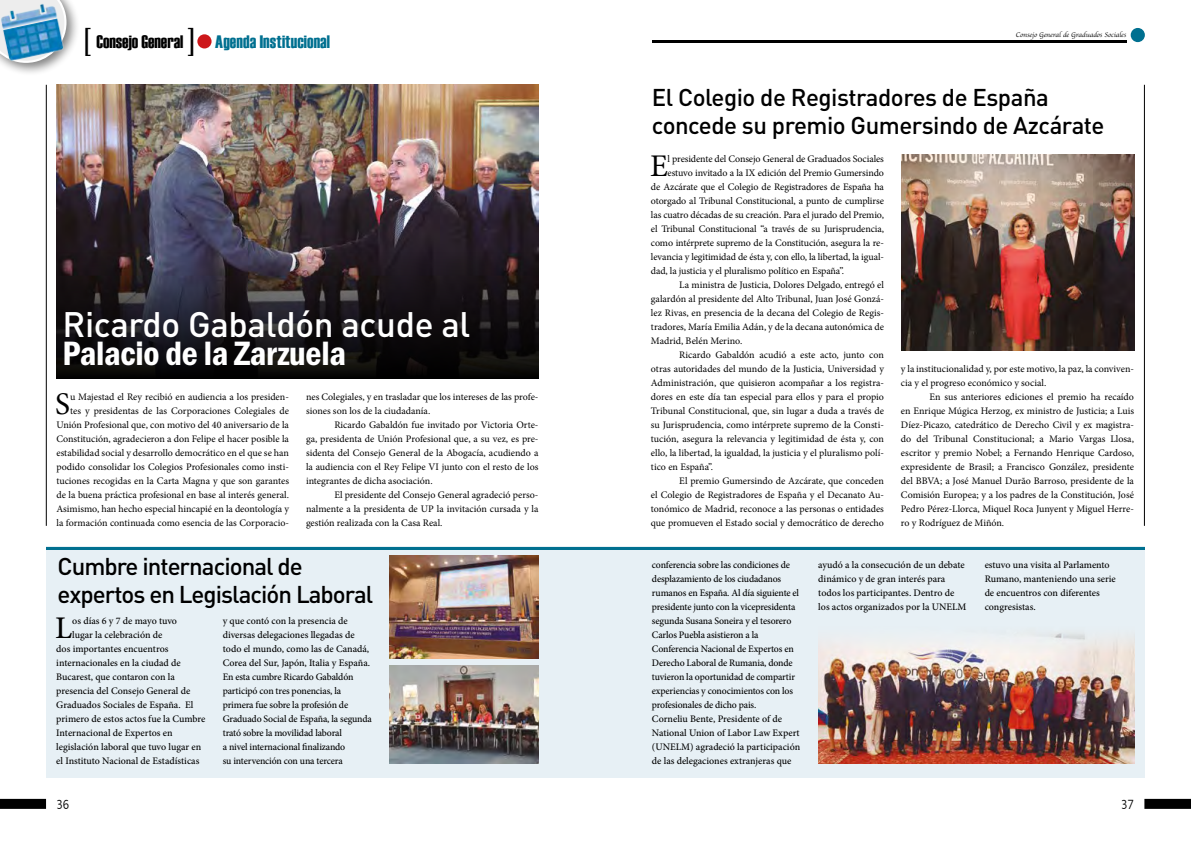
<style>
.page{position:relative;width:1191px;height:842px;background:#fff}
.page>*{position:absolute;margin:0;border:0;box-sizing:border-box;transform-origin:0 0}
.t1{font:40px "Haettenschweiler";color:#000}
.t2{font:500 35px "DIN Pro";letter-spacing:-.01em;color:#fff}
.t3{font:600 condensed 35px "Franklin Gothic";letter-spacing:-.01em;color:#fff}
.t4{font:31.5px "Minion Pro";color:#000}
.t5{font:500 31.5px "Minion Pro";color:#000}
.t6{font:500 24px/28px "DIN Pro";letter-spacing:-.03em;color:#000}
.t7{font:18px "Haettenschweiler";letter-spacing:.01em;color:#007090}
.t8{font:18px "Haettenschweiler";color:#000}
.t9{font:300 condensed 14px "Abadi";color:#000}
.t10{font:10px/14px "Minion Pro";letter-spacing:-.005em;color:#000;text-align:justify}
.t11{font:500 10px/14px "Minion Pro";letter-spacing:-.01em;color:#000}
.t12{font:7px "Apple Chancery";color:#000}
</style>
<div class="page">
<div style="left:47px;top:547px;width:548px;height:231px;background:#e7f0f5"></div>
<div style="left:0;top:799px;width:46px;height:10px;background:#000"></div>
<hr style="left:46px;top:85px;width:1px;height:441px;background:#000">
<img style="left:56px;top:85px;width:482px;height:168px">
<hr style="left:47px;top:547px;width:548px;height:3px;background:#007090">
<div style="left:197px;top:34px;width:14px;height:14px;background:#cd171a;border-radius:50%"></div>
<svg style="left:56px;top:253px;width:482px;height:126px;background:#1c181c"></svg>
<img style="left:389px;top:556px;width:149px;height:103px">
<img style="left:389px;top:666px;width:149px;height:98px">
<img style="left:2px;top:0;width:75px;height:73px">
<svg style="left:0;top:0;width:67px;height:63px;background:#80b2d0"></svg>
<div style="left:595px;top:547px;width:549px;height:231px;background:#e7f0f5"></div>
<div style="left:1144px;top:799px;width:46px;height:10px;background:#000"></div>
<hr style="left:1144px;top:85px;width:1px;height:441px;background:#000">
<div style="left:1130px;top:28px;width:14px;height:14px;background:#007090;border-radius:50%"></div>
<hr style="left:652px;top:40px;width:474px;height:3px;background:#000">
<hr style="left:595px;top:547px;width:549px;height:3px;background:#007090">
<img style="left:901px;top:155px;width:233px;height:196px">
<img style="left:818px;top:632px;width:316px;height:132px">
<h1 class="t1" style="left:85px;top:19px;width:8px">[</h1>
<h1 class="t1" style="left:187px;top:19px;width:8px">]</h1>
<h3 class="t8" style="left:96px;top:31px;width:88px">Consejo General</h3>
<h3 class="t7" style="left:215px;top:31px;width:116px">Agenda Institucional</h3>
<h2 class="t2" style="left:62px;top:300px;width:409px">Ricardo Gabaldón acude al</h2>
<h2 class="t3" style="left:62px;top:330px;width:285px">Palacio de la Zarzuela</h2>
<p class="t10" style="left:56px;top:390px;width:234px;text-align:right">u Majestad el Rey recibió en audiencia a los presiden-<br>tes y presidentas de las Corporaciones Colegiales de Unión Profesional que, con motivo del 40 aniversario de la Constitución, agradecieron a don Felipe el hacer posible la estabilidad social y desarrollo democrático en el que se han podido consolidar los Colegios Profesionales como insti&shy;tuciones recogidas en la Carta Magna y que son garantes de la buena práctica profesional en base al interés general.<br>Asimismo, han hecho especial hincapié en la deontología y la formación continuada como esencia de las Corporacio-</p>
<p class="t10" style="left:306px;top:390px;width:234px">nes Colegiales, y en trasladar que los intereses de las profe&shy;siones son los de la ciudadanía.</p>
<h3 class="t4" style="left:55px;top:383px;width:16px">S</h3>
<p class="t10" style="left:306px;top:418px;width:234px;text-indent:28px">Ricardo Gabaldón fue invitado por Victoria Orte&shy;ga, presidenta de Unión Profesional que, a su vez, es pre&shy;sidenta del Consejo General de la Abogacía, acudiendo a la audiencia con el Rey Felipe VI junto con el resto de los integrantes de dicha asociación.</p>
<p class="t10" style="left:306px;top:488px;width:234px;text-indent:28px">El presidente del Consejo General agradeció perso&shy;nalmente a la presidenta de UP la invitación cursada y la gestión realizada con la Casa Real.</p>
<h3 class="t6" style="left:58px;top:551px;width:317px">Cumbre internacional de expertos en Legislación Laboral</h3>
<h3 class="t5" style="left:55px;top:606px;width:19px">L</h3>
<p class="t11" style="left:72px;top:614px;width:106px">os días 6 y 7 de mayo tuvo</p>
<p class="t11" style="left:72px;top:628px;width:92px">lugar la celebración de</p>
<p class="t11" style="left:56px;top:642px;width:114px">dos importantes encuentros</p>
<p class="t11" style="left:56px;top:656px;width:126px">internacionales en la ciudad de</p>
<p class="t11" style="left:56px;top:670px;width:120px">Bucarest, que contaron con la</p>
<p class="t11" style="left:56px;top:684px;width:135px">presencia del Consejo General de</p>
<p class="t11" style="left:56px;top:698px;width:139px">Graduados Sociales de España. El</p>
<p class="t11" style="left:56px;top:712px;width:151px">primero de estos actos fue la Cumbre</p>
<p class="t11" style="left:56px;top:726px;width:118px">Internacional de Expertos en</p>
<p class="t11" style="left:56px;top:740px;width:146px">legislación laboral que tuvo lugar en</p>
<p class="t11" style="left:56px;top:754px;width:145px">el Instituto Nacional de Estadísticas</p>
<h3 class="t9" style="left:56px;top:796px;width:14px">36</h3>
<p class="t11" style="left:223px;top:614px;width:151px">y que contó con la presencia de diversas delegaciones llegadas de todo el mundo, como las de Canadá, Corea del Sur, Japón, Italia y España.<br>En esta cumbre Ricardo Gabaldón participó con tres ponencias, la primera fue sobre la profesión de Graduado Social de España, la segunda trató sobre la movilidad laboral<br>a nivel internacional finalizando<br>su intervención con una tercera</p>
<p class="t12" style="left:1015px;top:29px;width:112px">Consejo General de Graduados Sociales</p>
<h3 class="t6" style="left:652px;top:82px;width:454px">El Colegio de Registradores de España concede su premio Gumersindo de Azcárate</h3>
<h3 class="t4" style="left:650px;top:145px;width:19px">E</h3>
<p class="t10" style="left:667px;top:152px;width:218px">l presidente del Consejo General de Graduados Sociales</p>
<p class="t10" style="left:667px;top:166px;width:218px">estuvo invitado a la IX edición del Premio Gumersindo</p>
<p class="t10" style="left:651px;top:180px;width:234px">de Azcárate que el Colegio de Registradores de España ha</p>
<p class="t10" style="left:651px;top:194px;width:234px">otorgado al Tribunal Constitucional, a punto de cumplirse</p>
<p class="t10" style="left:651px;top:208px;width:234px">las cuatro décadas de su creación. Para el jurado del Premio,</p>
<p class="t10" style="left:651px;top:222px;width:234px">el Tribunal Constitucional “a través de su Jurisprudencia,</p>
<p class="t10" style="left:651px;top:236px;width:234px">como intérprete supremo de la Constitución, asegura la re-</p>
<p class="t10" style="left:651px;top:250px;width:234px">levancia y legitimidad de ésta y, con ello, la libertad, la igual-</p>
<p class="t10" style="left:651px;top:264px;width:194px">dad, la justicia y el pluralismo político en España”.</p>
<p class="t10" style="left:679px;top:278px;width:206px">La ministra de Justicia, Dolores Delgado, entregó el</p>
<p class="t10" style="left:651px;top:292px;width:234px">galardón al presidente del Alto Tribunal, Juan José Gonzá-</p>
<p class="t10" style="left:651px;top:306px;width:234px">lez Rivas, en presencia de la decana del Colegio de Regis-</p>
<p class="t10" style="left:651px;top:320px;width:234px">tradores, María Emilia Adán, y de la decana autonómica de</p>
<p class="t10" style="left:651px;top:334px;width:93px">Madrid, Belén Merino.</p>
<p class="t10" style="left:679px;top:348px;width:206px">Ricardo Gabaldón acudió a este acto, junto con</p>
<p class="t10" style="left:651px;top:362px;width:234px">otras autoridades del mundo de la Justicia, Universidad y</p>
<p class="t10" style="left:651px;top:376px;width:234px">Administración, que quisieron acompañar a los registra-</p>
<p class="t10" style="left:651px;top:390px;width:234px">dores en este día tan especial para ellos y para el propio</p>
<p class="t10" style="left:651px;top:404px;width:234px">Tribunal Constitucional, que, sin lugar a duda a través de</p>
<p class="t10" style="left:651px;top:418px;width:234px">su Jurisprudencia, como intérprete supremo de la Consti-</p>
<p class="t10" style="left:651px;top:432px;width:234px">tución, asegura la relevancia y legitimidad de ésta y, con</p>
<p class="t10" style="left:651px;top:446px;width:234px">ello, la libertad, la igualdad, la justicia y el pluralismo polí-</p>
<p class="t10" style="left:651px;top:460px;width:64px">tico en España”.</p>
<p class="t10" style="left:679px;top:474px;width:206px">El premio Gumersindo de Azcárate, que conceden</p>
<p class="t10" style="left:651px;top:488px;width:234px">el Colegio de Registradores de España y el Decanato Au-</p>
<p class="t10" style="left:651px;top:502px;width:234px">tonómico de Madrid, reconoce a las personas o entidades</p>
<p class="t10" style="left:651px;top:516px;width:234px">que promueven el Estado social y democrático de derecho</p>
<p class="t10" style="left:901px;top:362px;width:234px">y la institucionalidad y, por este motivo, la paz, la conviven&shy;cia y el progreso económico y social.</p>
<p class="t10" style="left:901px;top:390px;width:234px;text-indent:28px">En sus anteriores ediciones el premio ha recaído en Enrique Múgica Herzog, ex ministro de Justicia; a Luis Díez-Picazo, catedrático de Derecho Civil y ex magistra&shy;do del Tribunal Constitucional; a Mario Vargas Llosa, escritor y premio Nobel; a Fernando Henrique Cardoso, expresidente de Brasil; a Francisco González, presidente del BBVA; a José Manuel Durão Barroso, presidente de la Comisión Europea; y a los padres de la Constitución, José Pedro Pérez-Llorca, Miquel Roca Junyent y Miguel Herre&shy;ro y Rodríguez de Miñón.</p>
<p class="t11" style="left:652px;top:558px;width:150px">conferencia sobre las condiciones de desplazamiento de los ciudadanos rumanos en España. Al día siguiente el presidente junto con la vicepresidenta segunda Susana Soneira y el tesorero Carlos Puebla asistieron a la Conferencia Nacional de Expertos en Derecho Laboral de Rumania, donde tuvieron la oportunidad de compartir experiencias y conocimientos con los profesionales de dicho pais.<br>Corneliu Bente, Presidente of de National Union of Labor Law Expert (UNELM) agradeció la participación de las delegaciones extranjeras que</p>
<p class="t11" style="left:818px;top:558px;width:150px">ayudó a la consecución de un debate dinámico y de gran interés para todos los participantes. Dentro de los actos organizados por la UNELM</p>
<p class="t11" style="left:984px;top:558px;width:133px">estuvo una visita al Parlamento<br>Rumano, manteniendo una serie de encuentros con diferentes congresistas.</p>
<h3 class="t9" style="left:1121px;top:796px;width:14px">37</h3>
</div>
